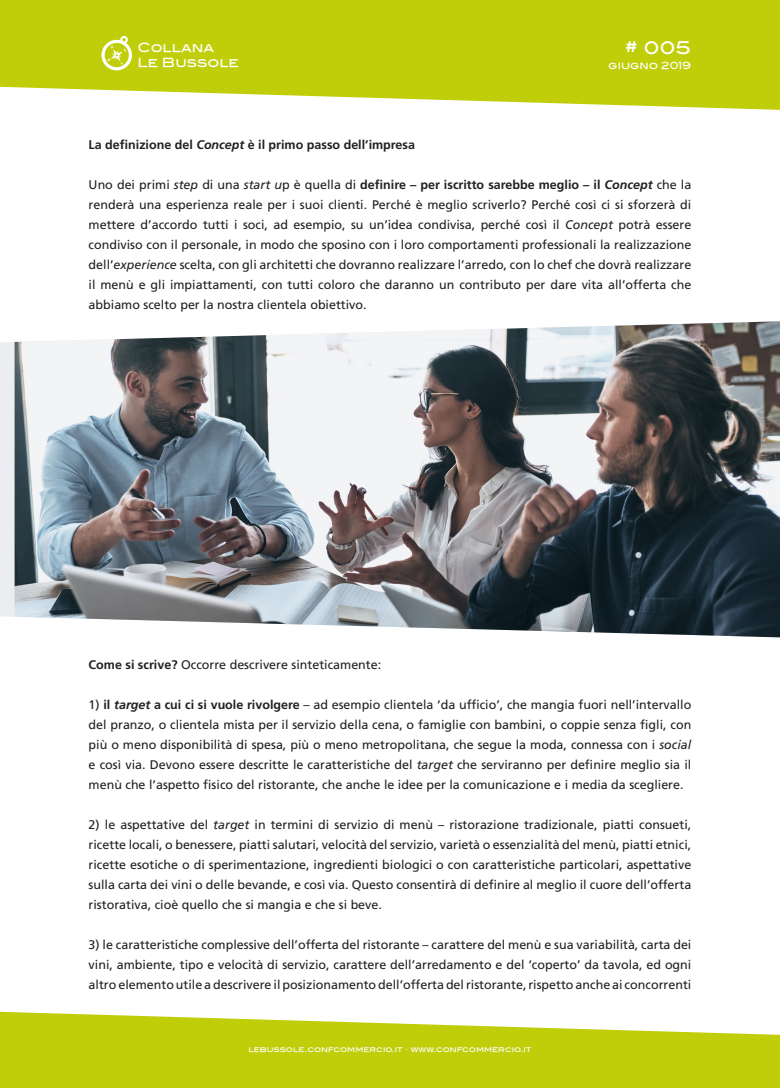
<style>
.page{position:relative;width:780px;height:1088px;background:#fff}
.page>*{position:absolute;margin:0;border:0;box-sizing:border-box;transform-origin:0 0}
.Capitolo{font:17.5px "Blair Md ITCTT Medium";color:#fff}
.t1{font:12.62px/15.1px "Blair Md ITCTT Medium";color:#fff}
.Testo{font:12.5px/20px "Frutiger LT Std";color:#231f20;text-align:justify}
.Testo-2{font:700 12.5px "Frutiger LT Std";color:#231f20}
.Capitolo-2{font:10px "Blair Md ITCTT Medium";color:#fff}
.t2{font:7.5px "Blair Md ITCTT Medium";color:#fff}
.s1{font-style:italic}
.s2{font-weight:700}
.s3{font-weight:700;font-style:italic}
</style>
<div class="page">
<svg style="left:0;top:1012px;width:780px;height:76px;background:#c8d52d"></svg>
<img style="left:15px;top:321px;width:765px;height:316px">
<svg style="left:0;top:0;width:780px;height:110px;background:#c8d52d"></svg>
<div style="left:89px;top:18px;width:164px;height:71px;background:#bfce09"></div>
<svg style="left:101px;top:36px;width:31px;height:35px"></svg>
<div style="left:526px;top:18px;width:165px;height:71px;background:#bfce09"></div>
<p class="t1" style="left:137px;top:38px;width:103px">Collana<br>Le Bussole</p>
<p class="Capitolo" style="left:625px;top:37px;width:68px"># 005</p>
<p class="Capitolo-2" style="left:608px;top:60px;width:85px">giugno 2019</p>
<p class="Testo-2" style="left:89px;top:137px;width:328px">La definizione del <span class="s1">Concept</span> è il primo passo dell’impresa</p>
<p class="Testo" style="left:89px;top:174px;width:604px">Uno dei primi <span class="s1">step</span> di una <span class="s1">start u</span>p è quella di <span class="s2">definire – per iscritto sarebbe meglio – il</span> <span class="s3">Concept</span> che la renderà una esperienza reale per i suoi clienti. Perché è meglio scriverlo? Perché così ci si sforzerà di mettere d’accordo tutti i soci, ad esempio, su un’idea condivisa, perché così il <span class="s1">Concept</span> potrà essere condiviso con il personale, in modo che sposino con i loro comportamenti professionali la realizzazione dell’<span class="s1">experience</span> scelta, con gli architetti che dovranno realizzare l’arredo, con lo chef che dovrà realizzare il menù e gli impiattamenti, con tutti coloro che daranno un contributo per dare vita all’offerta che abbiamo scelto per la nostra clientela obiettivo.</p>
<p class="Testo" style="left:89px;top:654px;width:294px"><span class="s2">Come si scrive?</span> Occorre descrivere sinteticamente:</p>
<p class="Testo" style="left:89px;top:694px;width:604px">1) <span class="s2">il</span> <span class="s3">target</span> <span class="s2">a cui ci si vuole rivolgere</span> – ad esempio clientela ‘da ufficio’, che mangia fuori nell’intervallo del pranzo, o clientela mista per il servizio della cena, o famiglie con bambini, o coppie senza figli, con più o meno disponibilità di spesa, più o meno metropolitana, che segue la moda, connessa con i <span class="s1">social </span>e così via. Devono essere descritte le caratteristiche del <span class="s1">target</span> che serviranno per definire meglio sia il menù che l’aspetto fisico del ristorante, che anche le idee per la comunicazione e i media da scegliere.</p>
<p class="Testo" style="left:89px;top:814px;width:604px">2) le aspettative del <span class="s1">target</span> in termini di servizio di menù – ristorazione tradizionale, piatti consueti, ricette locali, o benessere, piatti salutari, velocità del servizio, varietà o essenzialità del menù, piatti etnici, ricette esotiche o di sperimentazione, ingredienti biologici o con caratteristiche particolari, aspettative sulla carta dei vini o delle bevande, e così via. Questo consentirà di definire al meglio il cuore dell’offerta ristorativa, cioè quello che si mangia e che si beve.</p>
<p class="Testo" style="left:89px;top:934px;width:604px">3) le caratteristiche complessive dell’offerta del ristorante – carattere del menù e sua variabilità, carta dei vini, ambiente, tipo e velocità di servizio, carattere dell’arredamento e del ‘coperto’ da tavola, ed ogni altro elemento utile a descrivere il posizionamento dell’offerta del ristorante, rispetto anche ai concorrenti</p>
<p class="t2" style="left:248px;top:1045px;width:284px">lebussole.confcommercio.it · www.confcommercio.it</p>
</div>
